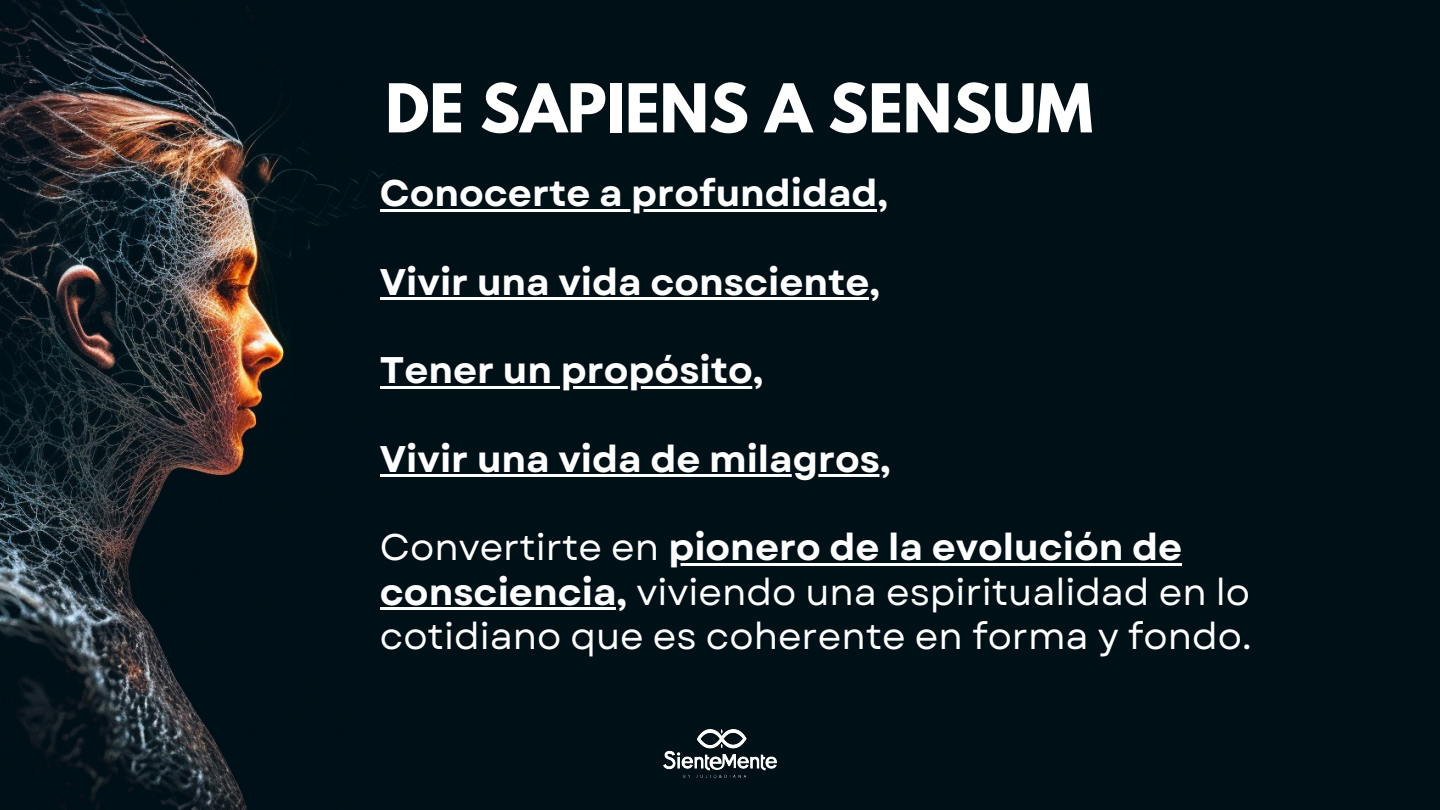
<style>
.page{position:relative;width:1440px;height:810px;background:#001017}
.page>*{position:absolute;margin:0;border:0;box-sizing:border-box;transform-origin:0 0}
.t1{font:700 59.6px "League Spartan";color:#fff}
.t2{font:37.1px/44.2px "Garet";color:#fff}
.t3{font:700 37.1px "Garet";color:#fff}
.s1{font-weight:700}
</style>
<div class="page">
<img style="left:0;top:0;width:385px;height:810px">
<img style="left:664px;top:729px;width:112px;height:49px">
<hr style="left:380px;top:209px;width:508px;height:3px;background:#fff">
<hr style="left:380px;top:297px;width:500px;height:3px;background:#fff">
<hr style="left:380px;top:386px;width:384px;height:3px;background:#fff">
<hr style="left:380px;top:474px;width:511px;height:3px;background:#fff">
<hr style="left:668px;top:563px;width:514px;height:3px;background:#fff">
<hr style="left:380px;top:607px;width:247px;height:3px;background:#fff">
<h1 class="t1" style="left:385px;top:79px;width:709px">DE SAPIENS A SENSUM</h1>
<p class="t3" style="left:380px;top:167px;width:510px">Conocerte a profundidad,</p>
<p class="t3" style="left:380px;top:255px;width:502px">Vivir una vida consciente,</p>
<p class="t3" style="left:380px;top:344px;width:385px">Tener un propósito,</p>
<p class="t3" style="left:380px;top:432px;width:512px">Vivir una vida de milagros,</p>
<p class="t2" style="left:380px;top:526px;width:873px">Convertirte en <span class="s1">pionero de la evolución de consciencia,</span> viviendo una espiritualidad en lo cotidiano que es coherente en forma y fondo.</p>
</div>
